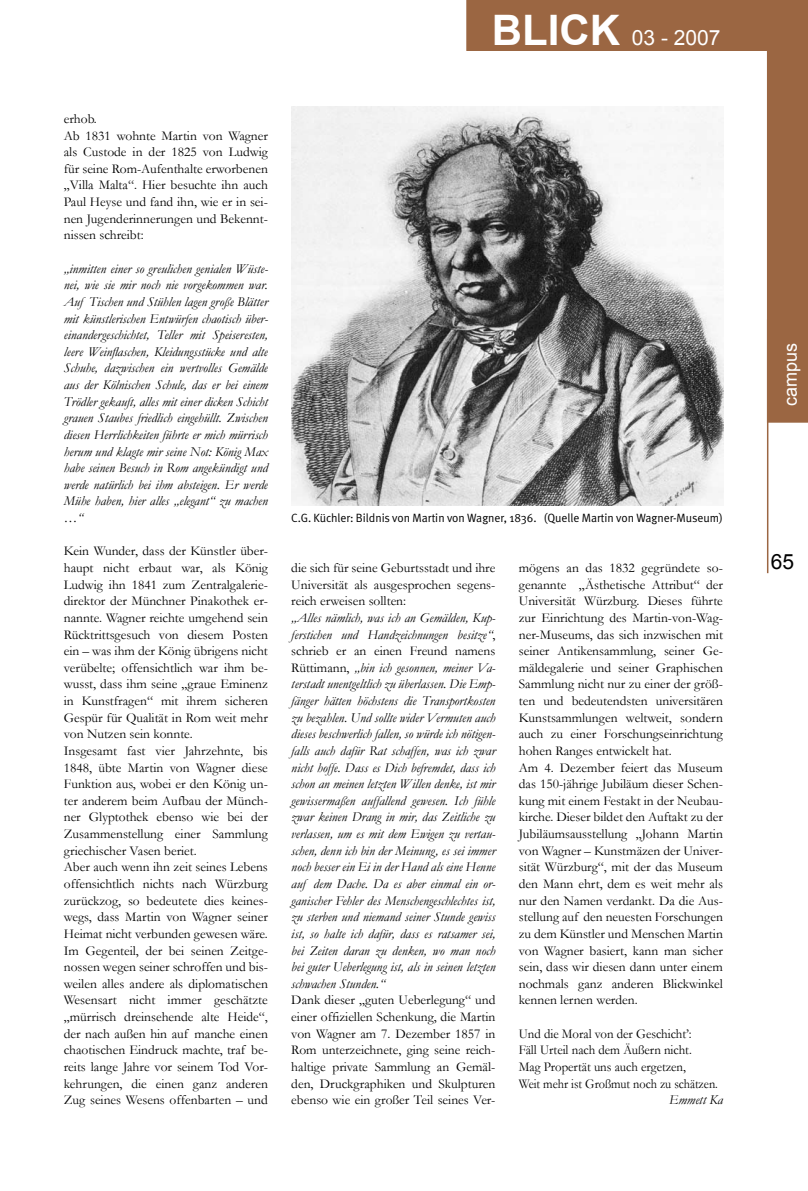
<style>
.page{position:relative;width:808px;height:1191px;background:#fff}
.page>*{position:absolute;margin:0;border:0;box-sizing:border-box;transform-origin:0 0}
.t1{font:21px "Arial";color:#fff}
.t2{font:21px "Arial";color:#000}
.t3{font:18px "Arial";color:#fff}
.t4{font:13.5px/16.6px "Garamond";color:#000}
.t5{font:italic 13.5px/16.6px "Garamond";color:#000;text-align:justify}
.t6{font:13.5px/16.6px "Garamond";color:#000;scale:.95 1}
.t7{font:12px "Meta Normal";color:#000}
.s1{font-weight:700;font-size:42px}
.s2{font-style:normal}
</style>
<div class="page">
<svg style="left:466px;top:0;width:342px;height:423px"></svg>
<hr style="left:767px;top:319px;width:1px;height:254px;background:#9b6642">
<div style="left:491px;top:1px;width:262px;height:48px;background:#9b6642"></div>
<div style="left:490px;top:0;width:263px;height:50px;border:2px solid #9b6642"></div>
<div style="left:769px;top:195px;width:37px;height:212px;background:#9b6642"></div>
<div style="left:768px;top:195px;width:39px;height:212px;border:2px solid #9b6642"></div>
<img style="left:291px;top:106px;width:432px;height:399px">
<h1 class="t1" style="left:492px;top:23px;width:230px"><span class="s1">BLICK</span> 03 - 2007</h1>
<p class="t4" style="left:64px;top:110px;width:206px">erhob.<br>Ab 1831 wohnte Martin von Wagner als Custode in der 1825 von Ludwig für seine Rom-Aufenthalte erworbenen „Villa Malta“. Hier besuchte ihn auch<br>Paul Heyse und fand ihn, wie er in sei&shy;nen Jugenderinnerungen und Bekennt&shy;nissen schreibt:</p>
<p class="t5" style="left:64px;top:260px;width:206px">„inmitten einer so greulichen genialen Wüste&shy;nei, wie sie mir noch nie vorgekommen war.<br>Auf Tischen und Stühlen lagen große Blätter mit künstlerischen Entwürfen chaotisch über&shy;einandergeschichtet, Teller mit Speiseresten, leere Weinflaschen, Kleidungsstücke und alte Schuhe, dazwischen ein wertvolles Gemälde aus der Kölnischen Schule, das er bei einem Trödler gekauft, alles mit einer dicken Schicht grauen Staubes friedlich eingehüllt. Zwischen diesen Herrlichkeiten führte er mich mürrisch herum und klagte mir seine Not: König Max habe seinen Besuch in Rom angekündigt und werde natürlich bei ihm absteigen. Er werde Mühe haben, hier alles „elegant“ zu machen …“</p>
<p class="t4" style="left:64px;top:542px;width:206px">Kein Wunder, dass der Künstler über&shy;haupt nicht erbaut war, als König Ludwig ihn 1841 zum Zentralgalerie&shy;direktor der Münchner Pinakothek er&shy;nannte. Wagner reichte umgehend sein Rücktrittsgesuch von diesem Posten ein – was ihm der König übrigens nicht verübelte; offensichtlich war ihm be&shy;wusst, dass ihm seine „graue Eminenz in Kunstfragen“ mit ihrem sicheren Gespür für Qualität in Rom weit mehr von Nutzen sein konnte.<br>Insgesamt fast vier Jahrzehnte, bis 1848, übte Martin von Wagner diese Funktion aus, wobei er den König un&shy;ter anderem beim Aufbau der Münch&shy;ner Glyptothek ebenso wie bei der Zusammenstellung einer Sammlung griechischer Vasen beriet.<br>Aber auch wenn ihn zeit seines Lebens offensichtlich nichts nach Würzburg zurückzog, so bedeutete dies keines&shy;wegs, dass Martin von Wagner seiner Heimat nicht verbunden gewesen wäre.<br>Im Gegenteil, der bei seinen Zeitge&shy;nossen wegen seiner schroffen und bis&shy;weilen alles andere als diplomatischen Wesensart nicht immer geschätzte „mürrisch dreinsehende alte Heide“, der nach außen hin auf manche einen chaotischen Eindruck machte, traf be&shy;reits lange Jahre vor seinem Tod Vor&shy;kehrungen, die einen ganz anderen Zug seines Wesens offenbarten – und</p>
<p class="t7" style="left:291px;top:511px;width:433px">C.G. Küchler: Bildnis von Martin von Wagner, 1836. (Quelle Martin von Wagner-Museum)</p>
<p class="t4" style="left:291px;top:559px;width:206px;text-align:justify">die sich für seine Geburtsstadt und ihre Universität als ausgesprochen segens&shy;reich erweisen sollten:</p>
<p class="t5" style="left:291px;top:609px;width:206px">„Alles nämlich, was ich an Gemälden, Kup&shy;ferstichen und Handzeichnungen besitze“<span class="s2">, schrieb er an einen Freund namens Rüttimann,</span> „bin ich gesonnen, meiner Va&shy;terstadt unentgeltlich zu überlassen. Die Emp&shy;fänger hätten höchstens die Transportkosten zu bezahlen. Und sollte wider Vermuten auch dieses beschwerlich fallen, so würde ich nötigen&shy;falls auch dafür Rat schaffen, was ich zwar nicht hoffe. Dass es Dich befremdet, dass ich schon an meinen letzten Willen denke, ist mir gewissermaßen auffallend gewesen. Ich fühle zwar keinen Drang in mir, das Zeitliche zu verlassen, um es mit dem Ewigen zu vertau&shy;schen, denn ich bin der Meinung, es sei immer noch besser ein Ei in der Hand als eine Henne auf dem Dache. Da es aber einmal ein or&shy;ganischer Fehler des Menschengeschlechtes ist, zu sterben und niemand seiner Stunde gewiss ist, so halte ich dafür, dass es ratsamer sei, bei Zeiten daran zu denken, wo man noch bei guter Ueberlegung ist, als in seinen letzten schwachen Stunden.“</p>
<p class="t4" style="left:291px;top:991px;width:206px;text-align:justify">Dank dieser „guten Ueberlegung“ und einer offiziellen Schenkung, die Martin von Wagner am 7. Dezember 1857 in Rom unterzeichnete, ging seine reich&shy;haltige private Sammlung an Gemäl&shy;den, Druckgraphiken und Skulpturen ebenso wie ein großer Teil seines Ver-</p>
<p class="t4" style="left:519px;top:559px;width:206px">mögens an das 1832 gegründete so&shy;genannte „Ästhetische Attribut“ der Universität Würzburg. Dieses führte zur Einrichtung des Martin-von-Wag&shy;ner-Museums, das sich inzwischen mit seiner Antikensammlung, seiner Ge&shy;mäldegalerie und seiner Graphischen Sammlung nicht nur zu einer der größ&shy;ten und bedeutendsten universitären Kunstsammlungen weltweit, sondern auch zu einer Forschungseinrichtung hohen Ranges entwickelt hat.<br>Am 4. Dezember feiert das Museum das 150-jährige Jubiläum dieser Schen&shy;kung mit einem Festakt in der Neubau&shy;kirche. Dieser bildet den Auftakt zu der Jubiläumsausstellung „Johann Martin von Wagner – Kunstmäzen der Univer&shy;sität Würzburg“, mit der das Museum den Mann ehrt, dem es weit mehr als nur den Namen verdankt. Da die Aus&shy;stellung auf den neuesten Forschungen zu dem Künstler und Menschen Martin von Wagner basiert, kann man sicher sein, dass wir diesen dann unter einem nochmals ganz anderen Blickwinkel kennen lernen werden.</p>
<p class="t6" style="left:519px;top:1024px;width:211px">Und die Moral von der Geschicht’:<br>Fäll Urteil nach dem Äußern nicht.<br>Mag Propertät uns auch ergetzen,<br>Weit mehr ist Großmut noch zu schätzen.</p>
<p class="t5" style="left:669px;top:1091px;width:55px">Emmett Ka</p>
<h2 class="t3" style="left:778px;top:406px;width:65px;rotate:-90deg">campus</h2>
<h1 class="t2" style="left:771px;top:548px;width:23px">65</h1>
</div>
